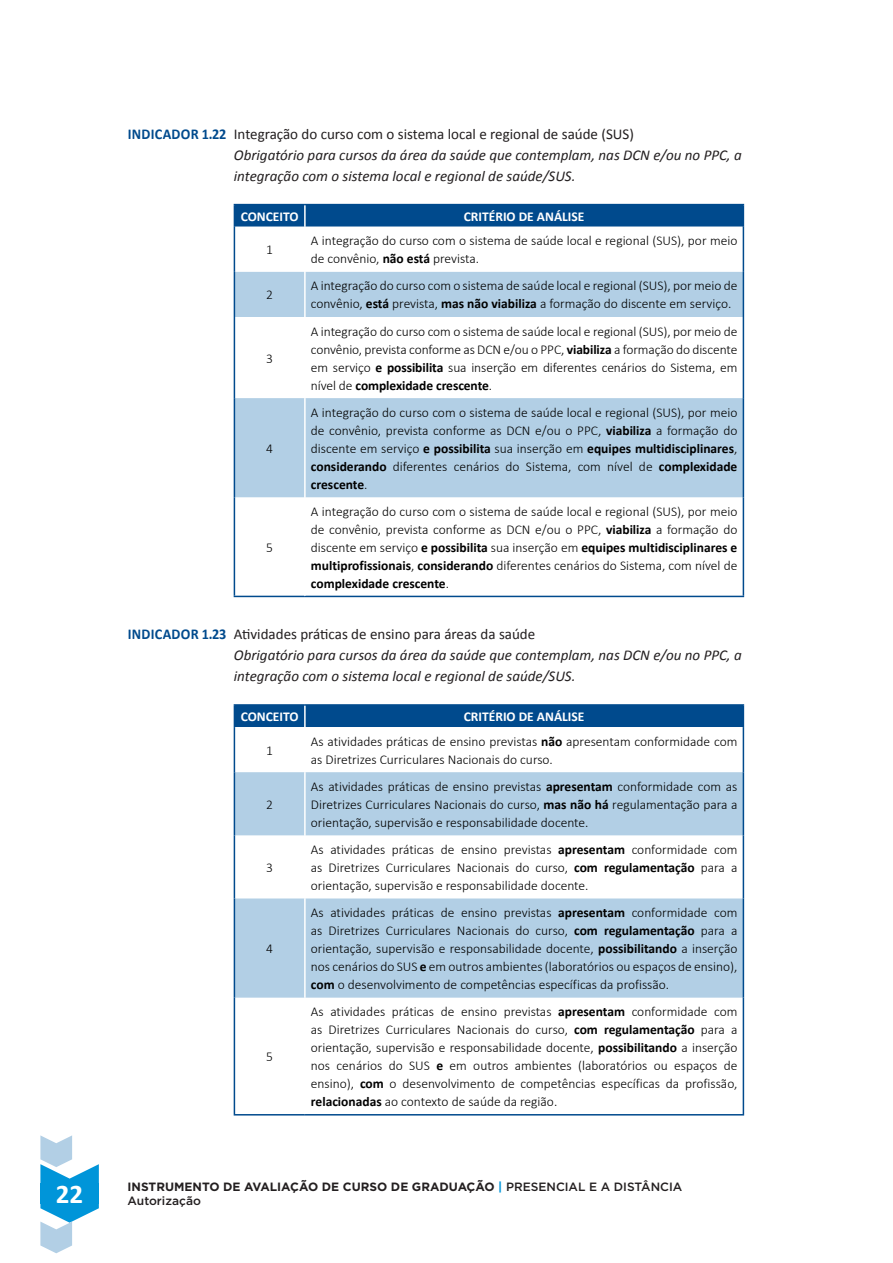
<style>
.page{position:relative;width:893px;height:1263px;background:#fff}
.page>*{position:absolute;margin:0;border:0;box-sizing:border-box;transform-origin:0 0}
.t1{font:700 27px "Calibri";color:#fff}
.t2{font:italic 15px/21px "Calibri";color:#231f20}
.t3{font:700 15px "Calibri";color:#004a8d;scale:.95 1}
.t4{font:300 13.5px/18px "Calibri";color:#000;text-align:justify}
.t5{font:700 13.5px "Calibri";color:#fff}
.t6{font:700 12px "Gotham";color:#231f20}
.t7{font:500 12px "Gotham";color:#231f20}
.s1{font-weight:700;font-style:normal;color:#004a8d}
.s2{font-style:normal}
.s3{font-weight:700}
.s4{color:#0095d9}
.s5{font-weight:500}
</style>
<div class="page">
<svg style="left:40px;top:1135px;width:59px;height:118px"></svg>
<svg style="left:235px;top:227px;width:508px;height:369px"></svg>
<svg style="left:235px;top:272px;width:508px;height:225px;fill:#b2cfe5"></svg>
<hr style="left:234px;top:204px;width:71px;height:1px;background:#004a8d">
<hr style="left:305px;top:204px;width:439px;height:1px;background:#004a8d">
<div style="left:234px;top:205px;width:510px;height:22px;background:#004a8d"></div>
<hr style="left:234px;top:227px;width:1px;height:45px;background:#004a8d">
<hr style="left:743px;top:227px;width:1px;height:45px;background:#004a8d">
<hr style="left:234px;top:272px;width:1px;height:45px;background:#004a8d">
<hr style="left:743px;top:272px;width:1px;height:45px;background:#004a8d">
<hr style="left:234px;top:317px;width:1px;height:81px;background:#004a8d">
<hr style="left:743px;top:317px;width:1px;height:81px;background:#004a8d">
<hr style="left:234px;top:398px;width:1px;height:99px;background:#004a8d">
<hr style="left:743px;top:398px;width:1px;height:99px;background:#004a8d">
<hr style="left:234px;top:497px;width:1px;height:99px;background:#004a8d">
<hr style="left:743px;top:497px;width:1px;height:99px;background:#004a8d">
<hr style="left:234px;top:596px;width:71px;height:1px;background:#004a8d">
<hr style="left:305px;top:596px;width:439px;height:1px;background:#004a8d">
<hr style="left:304px;top:205px;width:2px;height:22px;background:#fff">
<hr style="left:304px;top:227px;width:2px;height:45px;background:#fff">
<hr style="left:304px;top:272px;width:2px;height:45px;background:#fff">
<hr style="left:304px;top:317px;width:2px;height:81px;background:#fff">
<hr style="left:304px;top:398px;width:2px;height:99px;background:#fff">
<hr style="left:304px;top:497px;width:2px;height:99px;background:#fff">
<svg style="left:235px;top:772px;width:508px;height:226px;fill:#b2cfe5"></svg>
<hr style="left:234px;top:704px;width:71px;height:2px;background:#004a8d">
<hr style="left:305px;top:704px;width:439px;height:2px;background:#004a8d">
<div style="left:234px;top:705px;width:510px;height:22px;background:#004a8d"></div>
<hr style="left:234px;top:727px;width:1px;height:45px;background:#004a8d">
<hr style="left:743px;top:727px;width:1px;height:45px;background:#004a8d">
<hr style="left:234px;top:772px;width:1px;height:63px;background:#004a8d">
<hr style="left:743px;top:772px;width:1px;height:63px;background:#004a8d">
<hr style="left:234px;top:835px;width:1px;height:63px;background:#004a8d">
<hr style="left:743px;top:835px;width:1px;height:63px;background:#004a8d">
<hr style="left:234px;top:898px;width:1px;height:100px;background:#004a8d">
<hr style="left:743px;top:898px;width:1px;height:100px;background:#004a8d">
<hr style="left:234px;top:998px;width:1px;height:116px;background:#004a8d">
<hr style="left:743px;top:998px;width:1px;height:116px;background:#004a8d">
<hr style="left:234px;top:1114px;width:71px;height:1px;background:#004a8d">
<hr style="left:305px;top:1114px;width:439px;height:1px;background:#004a8d">
<hr style="left:304px;top:706px;width:2px;height:21px;background:#fff">
<hr style="left:304px;top:772px;width:2px;height:63px;background:#fff">
<hr style="left:304px;top:835px;width:2px;height:63px;background:#fff">
<hr style="left:304px;top:898px;width:2px;height:100px;background:#fff">
<p class="t3" style="left:128px;top:124px;width:14px">Indicad</p>
<p class="t2" style="left:234px;top:123px;width:509px;text-indent:-53px"><span class="s1">or 1.22</span> <span class="s2">Integração do curso com o sistema local e regional de saúde (SUS)<br></span>Obrigatório para cursos da área da saúde que contemplam, nas DCN e/ou no PPC, a integração com o sistema local e regional de saúde/SUS.</p>
<p class="t5" style="left:241px;top:208px;width:58px">CONCEITO</p>
<p class="t5" style="left:464px;top:208px;width:122px">CRITÉRIO DE ANÁLISE</p>
<p class="t4" style="left:266px;top:241px;width:8px">1</p>
<p class="t4" style="left:311px;top:232px;width:428px">A integração do curso com o sistema de saúde local e regional (SUS), por meio de convênio, <span class="s3">não está</span> prevista.</p>
<p class="t4" style="left:266px;top:286px;width:8px">2</p>
<p class="t4" style="left:311px;top:277px;width:428px">A integração do curso com o sistema de saúde local e regional (SUS), por meio de convênio, <span class="s3">está</span> prevista, <span class="s3">mas não viabiliza</span> a formação do discente em serviço.</p>
<p class="t4" style="left:266px;top:349px;width:8px">3</p>
<p class="t4" style="left:266px;top:439px;width:8px">4</p>
<p class="t4" style="left:266px;top:538px;width:8px">5</p>
<p class="t4" style="left:311px;top:322px;width:428px">A integração do curso com o sistema de saúde local e regional (SUS), por meio de convênio, prevista conforme as DCN e/ou o PPC, <span class="s3">viabiliza</span> a formação do discente em serviço <span class="s3">e possibilita</span> sua inserção em diferentes cenários do Sistema, em nível de <span class="s3">complexidade crescente</span>.</p>
<p class="t4" style="left:311px;top:403px;width:428px">A integração do curso com o sistema de saúde local e regional (SUS), por meio de convênio, prevista conforme as DCN e/ou o PPC, <span class="s3">viabiliza</span> a formação do discente em serviço <span class="s3">e possibilita</span> sua inserção em <span class="s3">equipes multidisciplinares</span>, <span class="s3">considerando</span> diferentes cenários do Sistema, com nível de <span class="s3">complexidade crescente</span>.</p>
<p class="t4" style="left:311px;top:502px;width:428px">A integração do curso com o sistema de saúde local e regional (SUS), por meio de convênio, prevista conforme as DCN e/ou o PPC, <span class="s3">viabiliza</span> a formação do discente em serviço <span class="s3">e possibilita</span> sua inserção em <span class="s3">equipes multidisciplinares e multiprofissionais</span>, <span class="s3">considerando</span> diferentes cenários do Sistema, com nível de <span class="s3">complexidade crescente</span>.</p>
<p class="t3" style="left:128px;top:625px;width:14px">Indicad</p>
<p class="t2" style="left:234px;top:623px;width:509px;text-indent:-53px"><span class="s1">or 1.23</span> <span class="s2">Atividades práticas de ensino para áreas da saúde<br></span>Obrigatório para cursos da área da saúde que contemplam, nas DCN e/ou no PPC, a integração com o sistema local e regional de saúde/SUS.</p>
<p class="t5" style="left:241px;top:708px;width:58px">CONCEITO</p>
<p class="t5" style="left:464px;top:708px;width:122px">CRITÉRIO DE ANÁLISE</p>
<p class="t4" style="left:266px;top:741px;width:8px">1</p>
<p class="t4" style="left:311px;top:732px;width:428px">As atividades práticas de ensino previstas <span class="s3">não</span> apresentam conformidade com as Diretrizes Curriculares Nacionais do curso.</p>
<p class="t4" style="left:266px;top:795px;width:8px">2</p>
<p class="t4" style="left:311px;top:777px;width:428px">As atividades práticas de ensino previstas <span class="s3">apresentam</span> conformidade com as Diretrizes Curriculares Nacionais do curso, <span class="s3">mas não há</span> regulamentação para a orientação, supervisão e responsabilidade docente.</p>
<p class="t4" style="left:266px;top:858px;width:8px">3</p>
<p class="t4" style="left:266px;top:939px;width:8px">4</p>
<p class="t4" style="left:266px;top:1047px;width:8px">5</p>
<p class="t4" style="left:311px;top:840px;width:428px">As atividades práticas de ensino previstas <span class="s3">apresentam</span> conformidade com as Diretrizes Curriculares N acionais do curso, <span class="s3">com regulamentação</span> para a orientação, supervisão e responsabilidade docente.</p>
<p class="t4" style="left:311px;top:903px;width:428px">As atividades práticas de ensino previstas <span class="s3">apresentam</span> conformidade com as Diretrizes Curriculares N acionais do curso, <span class="s3">com regulamentação</span> para a orientação, supervisão e responsabilidade docente, <span class="s3">possibilitando</span> a inserção nos cenários do SUS <span class="s3">e</span> em outros ambientes (laboratórios ou espaços de ensino), <span class="s3">com</span> o desenvolvimento de competências específicas da profissão.</p>
<p class="t4" style="left:311px;top:1003px;width:428px">As atividades práticas de ensino previstas <span class="s3">apresentam</span> conformidade com as Diretrizes Curriculares N acionais do curso, <span class="s3">com regulamentação</span> para a orientação, supervisão e responsabilidade docente, <span class="s3">possibilitando</span> a inserção nos cenários do SUS <span class="s3">e</span> em outros ambientes (laboratórios ou espaços de ensino), <span class="s3">com</span> o desenvolvimento de competências específicas da profissão, <span class="s3">relacionadas</span> ao contexto de saúde da região.</p>
<p class="t6" style="left:128px;top:1179px;width:556px">INSTRUMENTO DE AVALIAÇÃO DE CURSO DE GRADUAÇÃO <span class="s4">|</span> <span class="s5">PRESENCIAL E A DISTÂNCIA</span></p>
<h1 class="t1" style="left:56px;top:1177px;width:29px">22</h1>
<p class="t7" style="left:128px;top:1193px;width:75px">AUTORIZAÇÃO</p>
</div>
